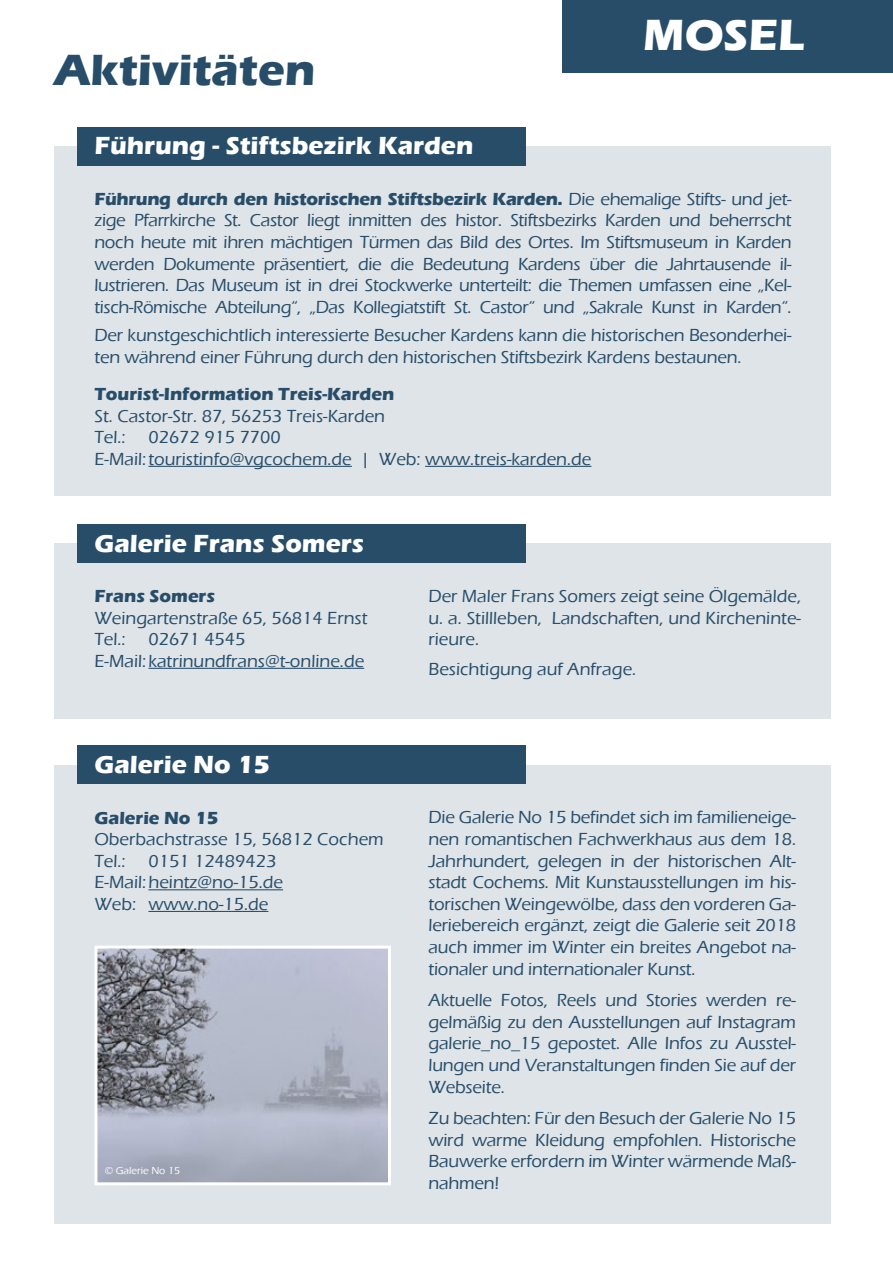
<style>
.page{position:relative;width:893px;height:1263px;background:#fff}
.page>*{position:absolute;margin:0;border:0;box-sizing:border-box;transform-origin:0 0}
.t1{font:700 45px "Eras ITC";color:#284d69}
.t2{font:700 45px "Eras ITC";color:#fff}
.t3{font:700 25.5px "Eras ITC";color:#fff}
.t4{font:500 18px/21.6px "Eras ITC";letter-spacing:-.01em;color:#284d69}
.t5{font:700 18px "Eras ITC";color:#284d69}
.t6{font:500 10.5px "Eras ITC";color:#fff}
.s1{font-weight:700}
</style>
<div class="page">
<div style="left:563px;top:0;width:330px;height:72px;background:#284d69"></div>
<div style="left:54px;top:543px;width:776px;height:175px;background:#dee4e8"></div>
<div style="left:54px;top:146px;width:776px;height:350px;background:#dee4e8"></div>
<div style="left:54px;top:765px;width:776px;height:459px;background:#dee4e8"></div>
<div style="left:77px;top:524px;width:449px;height:38px;background:#284d69"></div>
<div style="left:77px;top:127px;width:449px;height:38px;background:#284d69"></div>
<div style="left:77px;top:746px;width:449px;height:38px;background:#284d69"></div>
<hr style="left:148px;top:668px;width:216px;height:1px;background:#284d69">
<hr style="left:148px;top:466px;width:204px;height:1px;background:#284d69">
<hr style="left:425px;top:466px;width:166px;height:1px;background:#284d69">
<hr style="left:148px;top:889px;width:135px;height:1px;background:#284d69">
<hr style="left:148px;top:911px;width:120px;height:1px;background:#284d69">
<img style="left:98px;top:950px;width:289px;height:231px">
<div style="left:94px;top:946px;width:297px;height:239px;border:3px solid #fff"></div>
<h1 class="t1" style="left:54px;top:44px;width:263px">Aktivitäten</h1>
<h2 class="t3" style="left:94px;top:131px;width:380px">Führung - Stiftsbezirk Karden</h2>
<h1 class="t2" style="left:643px;top:9px;width:163px">MOSEL</h1>
<p class="t4" style="left:94px;top:188px;width:699px;text-align:justify"><span class="s1">Führung durch den historischen Stiftsbezirk Karden.</span> Die ehemalige Stifts- und jet&shy;zige Pfarrkirche St. Castor liegt inmitten des histor. Stiftsbezirks Karden und beherrscht noch heute mit ihren mächtigen Türmen das Bild des Ortes. Im Stiftsmuseum in Karden werden Dokumente präsentiert, die die Bedeutung Kardens über die Jahrtausende il&shy;lustrieren. Das Museum ist in drei Stockwerke unterteilt: die Themen umfassen eine „Kel&shy;tisch-Römische Abteilung“, „Das Kollegiatstift St. Castor“ und „Sakrale Kunst in Karden“.</p>
<p class="t4" style="left:94px;top:325px;width:699px">Der kunstgeschichtlich interessierte Besucher Kardens kann die historischen Besonderhei&shy;ten während einer Führung durch den historischen Stiftsbezirk Kardens bestaunen.</p>
<p class="t5" style="left:94px;top:384px;width:301px">Tourist-Information Treis-Karden</p>
<p class="t4" style="left:94px;top:405px;width:292px">St. Castor-Str. 87, 56253 Treis-Karden<br>Tel.:</p>
<p class="t4" style="left:94px;top:427px;width:498px;text-indent:54px">02672 915 7700<br>E-Mail:touristinfo@vgcochem.de | Web: www.treis-karden.de</p>
<h2 class="t3" style="left:94px;top:528px;width:271px">Galerie Frans Somers</h2>
<p class="t5" style="left:94px;top:586px;width:122px">Frans Somers</p>
<p class="t4" style="left:94px;top:607px;width:275px">Weingartenstraße 65, 56814 Ernst<br>Tel.:</p>
<p class="t4" style="left:94px;top:629px;width:271px;text-indent:54px">02671 4545<br>E-Mail: katrinundfrans@t-online.de</p>
<h2 class="t3" style="left:94px;top:750px;width:177px">Galerie No 15</h2>
<p class="t5" style="left:94px;top:807px;width:126px">Galerie No 15</p>
<p class="t4" style="left:94px;top:829px;width:291px">Oberbachstrasse 15, 56812 Cochem<br>Tel.:</p>
<p class="t4" style="left:94px;top:850px;width:190px;text-indent:54px">0151 12489423<br>E-Mail:heintz@no-15.de<br>Web: www.no-15.de</p>
<p class="t6" style="left:105px;top:1165px;width:77px">© Galerie No 15</p>
<p class="t4" style="left:428px;top:585px;width:374px;text-align:justify">Der Maler Frans Somers zeigt seine Ölgemälde, u. a. Stillleben, Landschaften, und Kircheninte&shy;rieure.</p>
<p class="t4" style="left:428px;top:659px;width:209px">Besichtigung auf Anfrage.</p>
<p class="t4" style="left:428px;top:807px;width:369px;text-align:justify">Die Galerie No 15 befindet sich im familieneige&shy;nen romantischen Fachwerkhaus aus dem 18.<br>Jahrhundert, gelegen in der historischen Alt&shy;stadt Cochems. Mit Kunstausstellungen im his&shy;torischen Weingewölbe, dass den vorderen Ga&shy;leriebereich ergänzt, zeigt die Galerie seit 2018 auch immer im Winter ein breites Angebot na&shy;tionaler und internationaler Kunst.</p>
<p class="t4" style="left:428px;top:989px;width:369px;text-align:justify">Aktuelle Fotos, Reels und Stories werden re&shy;gelmäßig zu den Ausstellungen auf Instagram galerie_no_15 gepostet. Alle Infos zu Ausstel&shy;lungen und Veranstaltungen finden Sie auf der Webseite.</p>
<p class="t4" style="left:428px;top:1107px;width:369px;text-align:justify">Zu beachten: Für den Besuch der Galerie No 15 wird warme Kleidung empfohlen. Historische Bauwerke erfordern im Winter wärmende Maß&shy;nahmen!</p>
</div>
